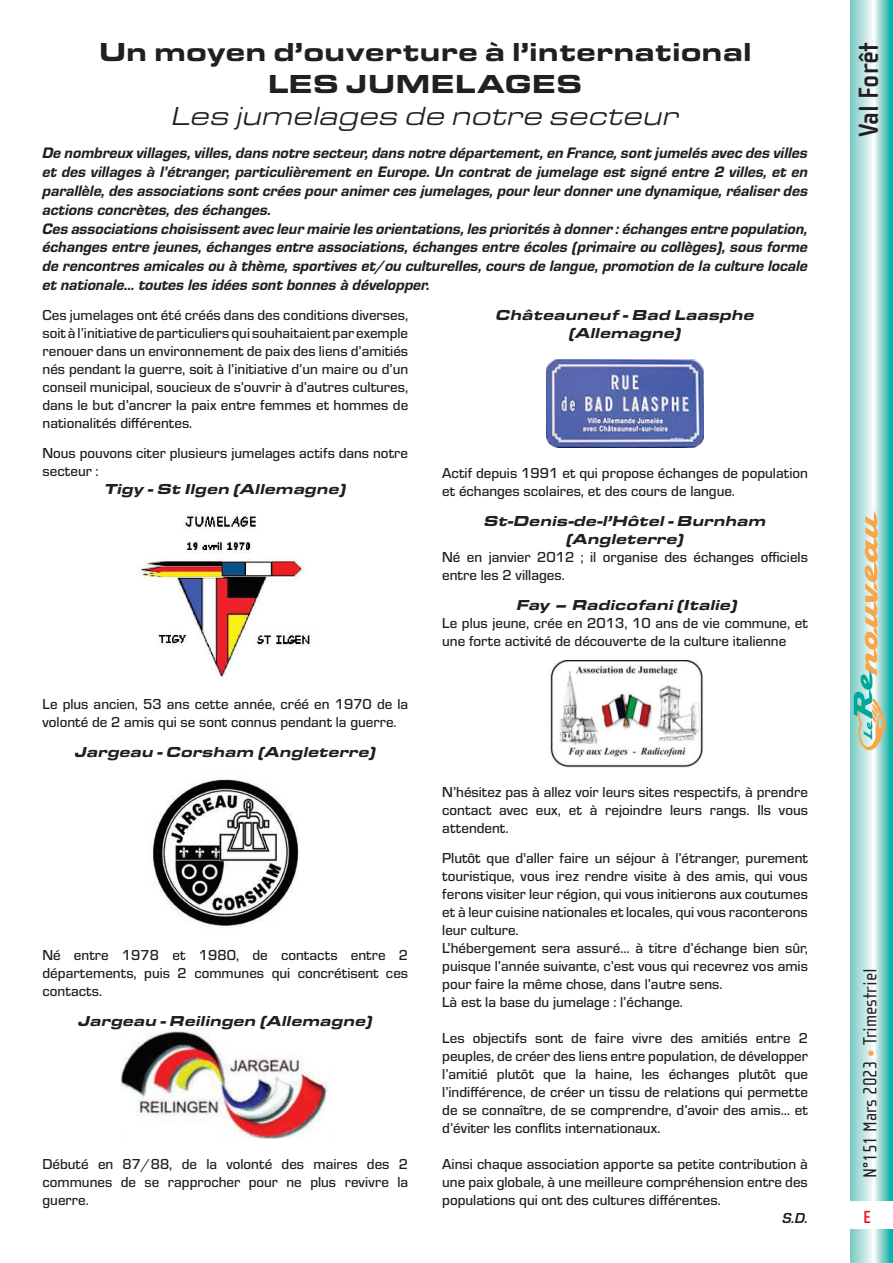
<style>
.page{position:relative;width:893px;height:1263px;background:#fff}
.page>*{position:absolute;margin:0;border:0;box-sizing:border-box;transform-origin:0 0}
.t1{font:700 28.5px "Cholla Sans OT";color:#231f20}
.t2{font:900 27px/32.4px "Eurostile Ext";color:#231f20;text-align:center}
.t3{font:italic 27px "Eurostile Ext";color:#231f20}
.t4{font:19.5px "Cholla Sans OT";color:#231f20}
.t5{font:700 18px "Cholla Sans OT";color:#ee1d23}
.t6{font:15.75px/18.9px "Eurostile Hea Ita";color:#231f20}
.t7{font:500 15px/18px "Eurostile";color:#231f20;text-align:justify}
.t8{font:italic 900 15px/18px "Eurostile Ext";color:#231f20;text-align:center}
.t9{font:italic 700 15px "Eurostile";color:#231f20}
.s1{color:#f9a64a}
</style>
<div class="page">
<svg style="left:850px;top:0;width:43px;height:1263px;background:#95d9d4"></svg>
<svg style="left:854px;top:510px;width:33px;height:242px;background:#b0ceb8"></svg>
<div style="left:850px;top:1201px;width:43px;height:28px;background:#fff"></div>
<img style="left:141px;top:513px;width:170px;height:166px">
<img style="left:152px;top:779px;width:147px;height:147px">
<img style="left:120px;top:1031px;width:210px;height:108px">
<img style="left:547px;top:359px;width:156px;height:88px">
<img style="left:550px;top:660px;width:153px;height:107px">
<h2 class="t2" style="left:99px;top:33px;width:654px">Un moyen d’ouverture à l’international<br>LES JUMELAGES</h2>
<h2 class="t3" style="left:171px;top:98px;width:509px">Les jumelages de notre secteur</h2>
<p class="t6" style="left:43px;top:142px;width:767px">De nombreux villages, villes, dans notre secteur, dans notre département, en France, sont jumelés avec des villes et des villages à l’étranger, particulièrement en Europe. Un contrat de jumelage est signé entre 2 villes, et en parallèle, des associations sont crées pour animer ces jumelages, pour leur donner une dynamique, réaliser des actions concrètes, des échanges.<br>Ces associations choisissent avec leur mairie les orientations, les priorités à donner : échanges entre population, échanges entre jeunes, échanges entre associations, échanges entre écoles (primaire ou collèges), sous forme de rencontres amicales ou à thème, sportives et/ou culturelles, cours de langue, promotion de la culture locale et nationale… toutes les idées sont bonnes à développer.</p>
<p class="t7" style="left:43px;top:306px;width:367px">Ces jumelages ont été créés dans des conditions diverses, soit à l’initiative de particuliers qui souhaitaient par exemple renouer dans un environnement de paix des liens d’amitiés nés pendant la guerre, soit à l’initiative d’un maire ou d’un conseil municipal, soucieux de s’ouvrir à d’autres cultures, dans le but d’ancrer la paix entre femmes et hommes de nationalités différentes.</p>
<p class="t7" style="left:43px;top:444px;width:367px">Nous pouvons citer plusieurs jumelages actifs dans notre secteur :</p>
<p class="t8" style="left:105px;top:479px;width:243px">Tigy - St Ilgen (Allemagne)</p>
<p class="t7" style="left:43px;top:694px;width:367px">Le plus ancien, 53 ans cette année, créé en 1970 de la volonté de 2 amis qui se sont connus pendant la guerre.</p>
<p class="t8" style="left:75px;top:742px;width:303px">Jargeau - Corsham (Angleterre)</p>
<p class="t7" style="left:43px;top:945px;width:367px">Né entre 1978 et 1980, de contacts entre 2 départements, puis 2 communes qui concrétisent ces contacts.</p>
<p class="t8" style="left:78px;top:1011px;width:296px">Jargeau - Reilingen (Allemagne)</p>
<p class="t7" style="left:43px;top:1154px;width:367px">Débuté en 87/88, de la volonté des maires des 2 communes de se rapprocher pour ne plus revivre la guerre.</p>
<p class="t8" style="left:496px;top:305px;width:260px">Châteauneuf - Bad Laasphe (Allemagne)</p>
<p class="t7" style="left:442px;top:463px;width:367px">Actif depuis 1991 et qui propose échanges de population et échanges scolaires, et des cours de langue.</p>
<p class="t8" style="left:484px;top:510px;width:284px">St-Denis-de-l’Hôtel - Burnham (Angleterre)</p>
<p class="t7" style="left:442px;top:547px;width:367px">Né en janvier 2012 ; il organise des échanges officiels entre les 2 villages.</p>
<p class="t8" style="left:516px;top:594px;width:223px">Fay – Radicofani (Italie)</p>
<p class="t7" style="left:442px;top:613px;width:367px">Le plus jeune, crée en 2013, 10 ans de vie commune, et une forte activité de découverte de la culture italienne</p>
<p class="t7" style="left:442px;top:782px;width:367px">N’hésitez pas à allez voir leurs sites respectifs, à prendre contact avec eux, et à rejoindre leurs rangs. Ils vous attendent.</p>
<p class="t7" style="left:442px;top:848px;width:367px;text-align:left">Plutôt que d'aller faire un séjour à l’étranger, purement touristique, vous irez rendre visite à des amis, qui vous ferons visiter leur région, qui vous initierons aux coutumes et à leur cuisine nationales et locales, qui vous raconterons leur culture.<br>L’hébergement sera assuré… à titre d’échange bien sûr, puisque l’année suivante, c’est vous qui recevrez vos amis pour faire la même chose, dans l’autre sens.<br>Là est la base du jumelage : l’échange.</p>
<p class="t7" style="left:442px;top:1028px;width:367px">Les objectifs sont de faire vivre des amitiés entre 2 peuples, de créer des liens entre population, de développer l’amitié plutôt que la haine, les échanges plutôt que l’indifférence, de créer un tissu de relations qui permette de se connaître, de se comprendre, d’avoir des amis… et d’éviter les conflits internationaux.</p>
<p class="t7" style="left:442px;top:1154px;width:367px">Ainsi chaque association apporte sa petite contribution à une paix globale, à une meilleure compréhension entre des populations qui ont des cultures différentes.</p>
<p class="t9" style="left:782px;top:1208px;width:27px">S.D.</p>
<h1 class="t1" style="left:853px;top:137px;width:96px;rotate:-90deg">Val Forêt</h1>
<h3 class="t4" style="left:860px;top:1178px;width:211px;rotate:-90deg">N°151 Mars 2023 <span class="s1">•</span> Trimestriel</h3>
<p class="t5" style="left:863px;top:1207px;width:9px">E</p>
</div>
